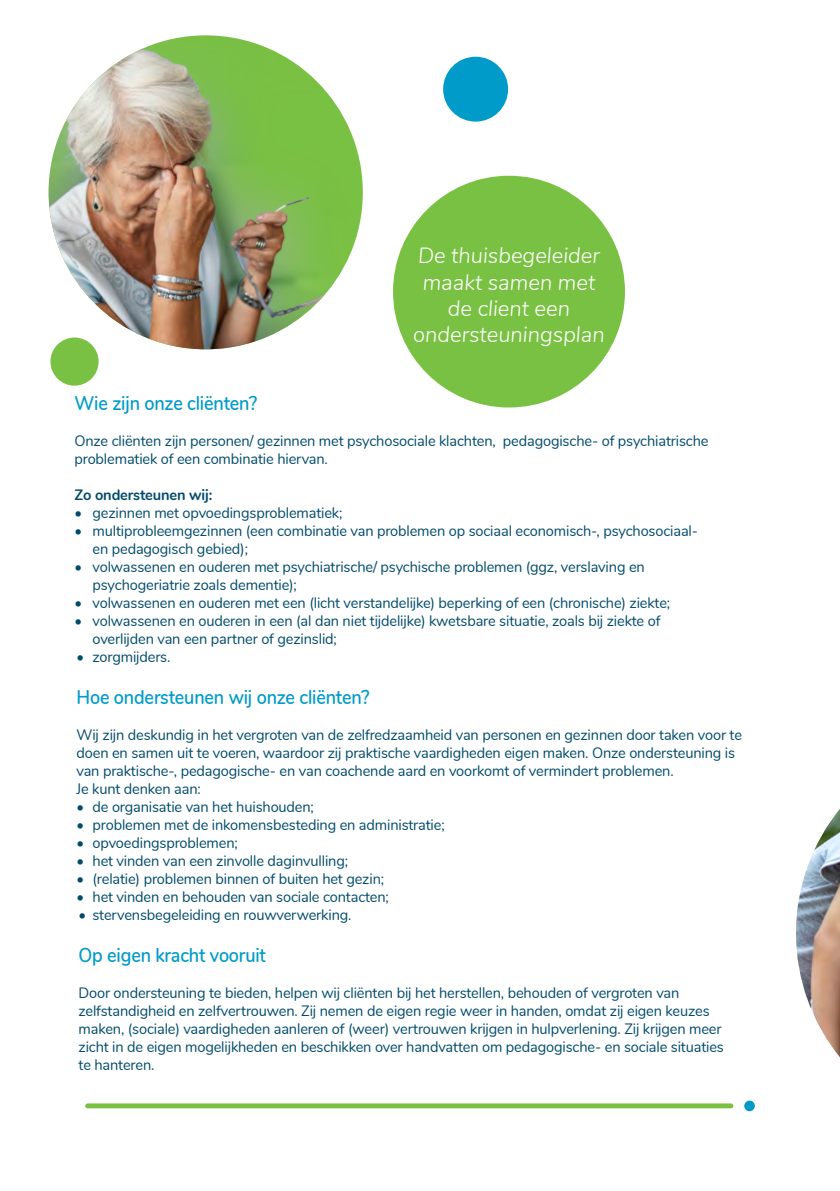
<style>
.page{position:relative;width:840px;height:1191px;background:#fff}
.page>*{position:absolute;margin:0;border:0;box-sizing:border-box;transform-origin:0 0}
.Alineastijl_3{font:italic 300 22px "Nunito";color:#fff}
.Alineastijl_2{font:600 20px "Nunito";letter-spacing:-.01em;color:#009bc8;scale:.9 1}
.Alineastijl_1{font:15px/18px "Nunito";letter-spacing:-.01em;color:#014b6b}
.Alineastijl_1-2{font:700 15px "Nunito";letter-spacing:-.01em;color:#014b6b}
</style>
<div class="page">
<div style="left:443px;top:57px;width:65px;height:65px;background:#009bc8;border-radius:50%"></div>
<div style="left:50px;top:337px;width:48px;height:49px;background:#79c142;border-radius:50%"></div>
<div style="left:393px;top:176px;width:231px;height:231px;background:#79c142;border-radius:50%"></div>
<svg style="left:743px;top:1100px;width:11px;height:11px"></svg>
<div style="left:87px;top:1103px;width:643px;height:5px;background:#79c142"></div>
<img style="left:796px;top:810px;width:43px;height:246px">
<img style="left:49px;top:35px;width:313px;height:314px;border-radius:157px">
<p class="Alineastijl_3" style="left:418px;top:239px;width:183px">De thuisbegeleider</p>
<p class="Alineastijl_3" style="left:422px;top:266px;width:174px">maakt samen met</p>
<p class="Alineastijl_3" style="left:447px;top:292px;width:124px">de client een</p>
<p class="Alineastijl_3" style="left:413px;top:318px;width:193px">ondersteuningsplan</p>
<p class="Alineastijl_2" style="left:74px;top:388px;width:204px">Wie zijn onze cliënten?</p>
<p class="Alineastijl_1" style="left:74px;top:431px;width:635px">Onze cliënten zijn personen/ gezinnen met psychosociale klachten, pedagogische- of psychiatrische problematiek of een combinatie hiervan.</p>
<p class="Alineastijl_1-2" style="left:74px;top:483px;width:139px">Zo ondersteunen wij:</p>
<p class="Alineastijl_1" style="left:74px;top:503px;width:269px">• gezinnen met opvoedingsproblematiek;</p>
<p class="Alineastijl_1" style="left:92px;top:521px;width:606px;text-indent:-18px">• multiprobleemgezinnen (een combinatie van problemen op sociaal economisch-, psychosociaal&shy;en pedagogisch gebied);</p>
<p class="Alineastijl_1" style="left:92px;top:557px;width:553px;text-indent:-18px">• volwassenen en ouderen met psychiatrische/ psychische problemen (ggz, verslaving en psychogeriatrie zoals dementie);</p>
<p class="Alineastijl_1" style="left:74px;top:593px;width:597px">• volwassenen en ouderen met een (licht verstandelijke) beperking of een (chronische) ziekte;</p>
<p class="Alineastijl_1" style="left:92px;top:611px;width:569px;text-indent:-18px">• volwassenen en ouderen in een (al dan niet tijdelijke) kwetsbare situatie, zoals bij ziekte of overlijden van een partner of gezinslid;</p>
<p class="Alineastijl_1" style="left:76px;top:647px;width:95px">• zorgmijders.</p>
<p class="Alineastijl_2" style="left:76px;top:682px;width:327px">Hoe ondersteunen wij onze cliënten?</p>
<p class="Alineastijl_1" style="left:76px;top:725px;width:666px">Wij zijn deskundig in het vergroten van de zelfredzaamheid van personen en gezinnen door taken voor te doen en samen uit te voeren, waardoor zij praktische vaardigheden eigen maken. Onze ondersteuning is van praktische-, pedagogische- en van coachende aard en voorkomt of vermindert problemen.<br>Je kunt denken aan:</p>
<p class="Alineastijl_1" style="left:76px;top:797px;width:239px">• de organisatie van het huishouden;</p>
<p class="Alineastijl_1" style="left:76px;top:815px;width:369px">• problemen met de inkomensbesteding en administratie;</p>
<p class="Alineastijl_1" style="left:76px;top:833px;width:163px">• opvoedingsproblemen;</p>
<p class="Alineastijl_1" style="left:76px;top:851px;width:273px">• het vinden van een zinvolle daginvulling;</p>
<p class="Alineastijl_1" style="left:76px;top:869px;width:309px">• (relatie) problemen binnen of buiten het gezin;</p>
<p class="Alineastijl_1" style="left:76px;top:887px;width:314px">• het vinden en behouden van sociale contacten;</p>
<p class="Alineastijl_1" style="left:78px;top:905px;width:274px">• stervensbegeleiding en rouwverwerking.</p>
<p class="Alineastijl_2" style="left:78px;top:940px;width:210px">Op eigen kracht vooruit</p>
<p class="Alineastijl_1" style="left:78px;top:983px;width:646px">Door ondersteuning te bieden, helpen wij cliënten bij het herstellen, behouden of vergroten van zelfstandigheid en zelfvertrouwen. Zij nemen de eigen regie weer in handen, omdat zij eigen keuzes maken, (sociale) vaardigheden aanleren of (weer) vertrouwen krijgen in hulpverlening. Zij krijgen meer zicht in de eigen mogelijkheden en beschikken over handvatten om pedagogische- en sociale situaties</p>
<p class="Alineastijl_1" style="left:78px;top:1055px;width:77px">te hanteren.</p>
</div>
